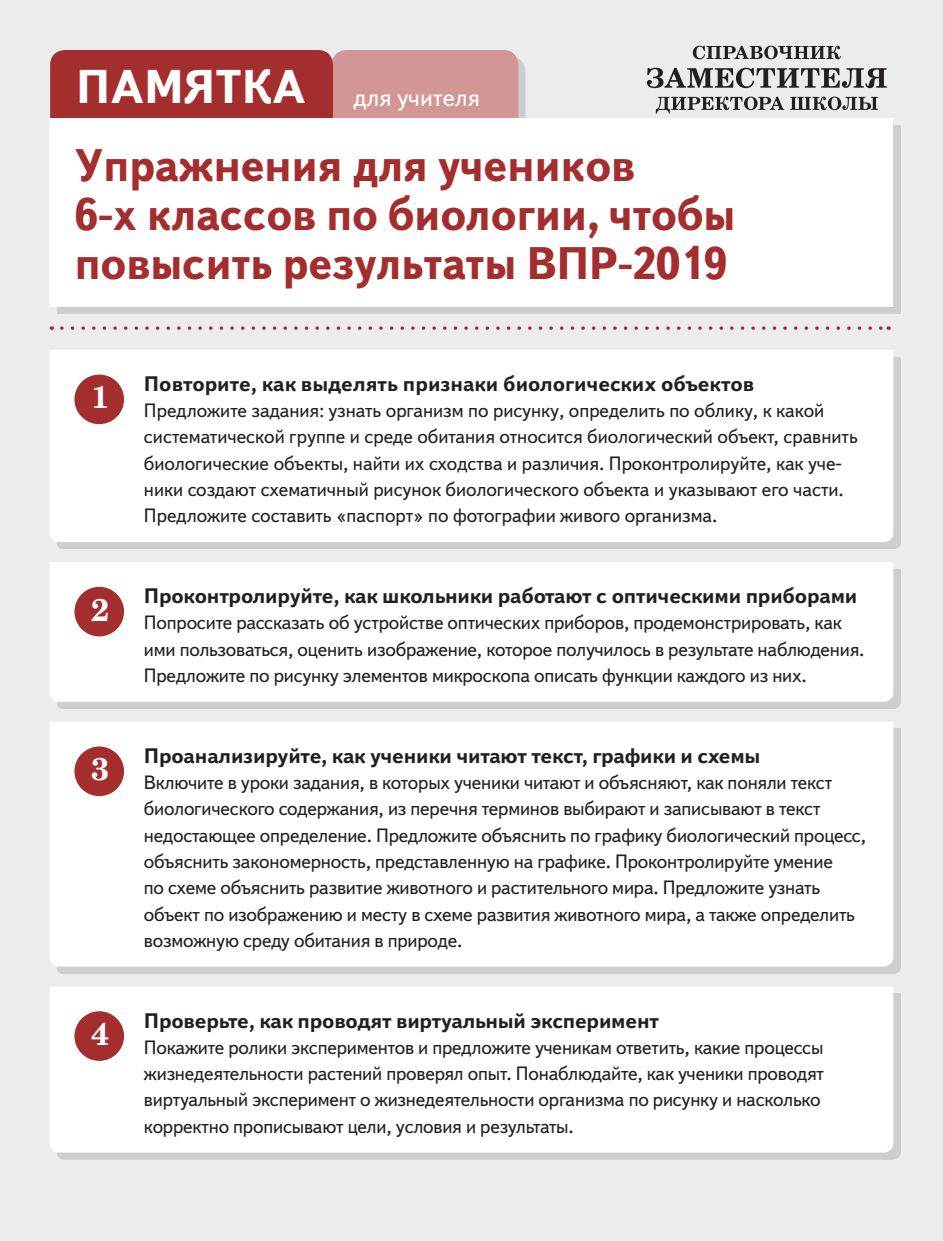
<style>
.page{position:relative;width:943px;height:1241px;background:#fff}
.page>*{position:absolute;margin:0;border:0;box-sizing:border-box;transform-origin:0 0}
.t1{font:700 45.5px/49px "Text Book C";letter-spacing:-.01em;color:#a42d2e}
.t2{font:700 31.5px "Century Schlbk Cyr";color:#fff}
.t3{font:24.5px "Text Book C";color:#fff}
._01{font:700 21px "Textbook New";letter-spacing:-.01em;color:#231f20}
._01-2{font:19.25px/26.2px "Textbook New";letter-spacing:-.01em;color:#231f20}
.s1{font-weight:700;font-size:47.25px}
</style>
<div class="page">
<div style="left:0;top:0;width:943px;height:1240px;background:#ececee"></div>
<svg style="left:62px;top:326px;width:820px;height:4px"></svg>
<div style="left:57px;top:57px;width:843px;height:256px;background:#231f20;opacity:.15"></div>
<div style="left:332px;top:50px;width:186px;height:95px;background:#d29696;border-radius:15px"></div>
<div style="left:50px;top:50px;width:283px;height:95px;background:#a42d2e;border-radius:15px"></div>
<div style="left:50px;top:118px;width:843px;height:188px;background:#fff"></div>
<div style="left:57px;top:356px;width:843px;height:193px;background:#cecdcf"></div>
<div style="left:50px;top:350px;width:843px;height:192px;background:#fff"></div>
<div style="left:74px;top:374px;width:50px;height:50px;background:#a42d2e;border-radius:50%"></div>
<div style="left:57px;top:568px;width:843px;height:140px;background:#231f20;opacity:.15"></div>
<div style="left:50px;top:562px;width:843px;height:139px;background:#fff"></div>
<div style="left:74px;top:586px;width:50px;height:50px;background:#a42d2e;border-radius:50%"></div>
<div style="left:57px;top:728px;width:843px;height:245px;background:#231f20;opacity:.15"></div>
<div style="left:50px;top:722px;width:843px;height:244px;background:#fff"></div>
<div style="left:74px;top:746px;width:50px;height:50px;background:#a42d2e;border-radius:50%"></div>
<div style="left:57px;top:993px;width:843px;height:166px;background:#231f20;opacity:.15"></div>
<div style="left:50px;top:987px;width:843px;height:165px;background:#fff"></div>
<div style="left:74px;top:1011px;width:50px;height:49px;background:#a42d2e;border-radius:50%"></div>
<svg style="left:647px;top:46px;width:239px;height:68px"></svg>
<p class="t3" style="left:76px;top:84px;width:405px"><span class="s1">ПАМЯТКА</span> для учителя</p>
<p class="t1" style="left:74px;top:141px;width:663px">Упражнения для учеников<br>6-х классов по биологии, чтобы повысить результаты ВПР-2019</p>
<p class="t2" style="left:91px;top:377px;width:20px">1</p>
<p class="t2" style="left:91px;top:589px;width:20px">2</p>
<p class="t2" style="left:91px;top:749px;width:20px">3</p>
<p class="t2" style="left:91px;top:1013px;width:20px">4</p>
<p class="_01" style="left:144px;top:370px;width:611px">Повторите, как выделять признаки биологических объектов</p>
<p class="_01-2" style="left:144px;top:397px;width:715px">Предложите задания: узнать организм по рисунку, определить по облику, к какой систематической группе и среде обитания относится биологический объект, сравнить биологические объекты, найти их сходства и различия. Проконтролируйте, как уче&shy;ники создают схематичный рисунок биологического объекта и указывают его части.<br>Предложите составить «паспорт» по фотографии живого организма.</p>
<p class="_01" style="left:144px;top:582px;width:715px">Проконтролируйте, как школьники работают с оптическими приборами</p>
<p class="_01-2" style="left:144px;top:609px;width:722px">Попросите рассказать об устройстве оптических приборов, продемонстрировать, как ими пользоваться, оценить изображение, которое получилось в результате наблюдения.<br>Предложите по рисунку элементов микроскопа описать функции каждого из них.</p>
<p class="_01" style="left:144px;top:742px;width:618px">Проанализируйте, как ученики читают текст, графики и схемы</p>
<p class="_01-2" style="left:144px;top:769px;width:723px">Включите в уроки задания, в которых ученики читают и объясняют, как поняли текст биологического содержания, из перечня терминов выбирают и записывают в текст недостающее определение. Предложите объяснить по графику биологический процесс, объяснить закономерность, представленную на графике. Проконтролируйте умение<br>по схеме объяснить развитие животного и растительного мира. Предложите узнать объект по изображению и месту в схеме развития животного мира, а также определить возможную среду обитания в природе.</p>
<p class="_01" style="left:144px;top:1007px;width:516px">Проверьте, как проводят виртуальный эксперимент</p>
<p class="_01-2" style="left:144px;top:1033px;width:681px">Покажите ролики экспериментов и предложите ученикам ответить, какие процессы жизнедеятельности растений проверял опыт. Понаблюдайте, как ученики проводят виртуальный эксперимент о жизнедеятельности организма по рисунку и насколько корректно прописывают цели, условия и результаты.</p>
</div>
